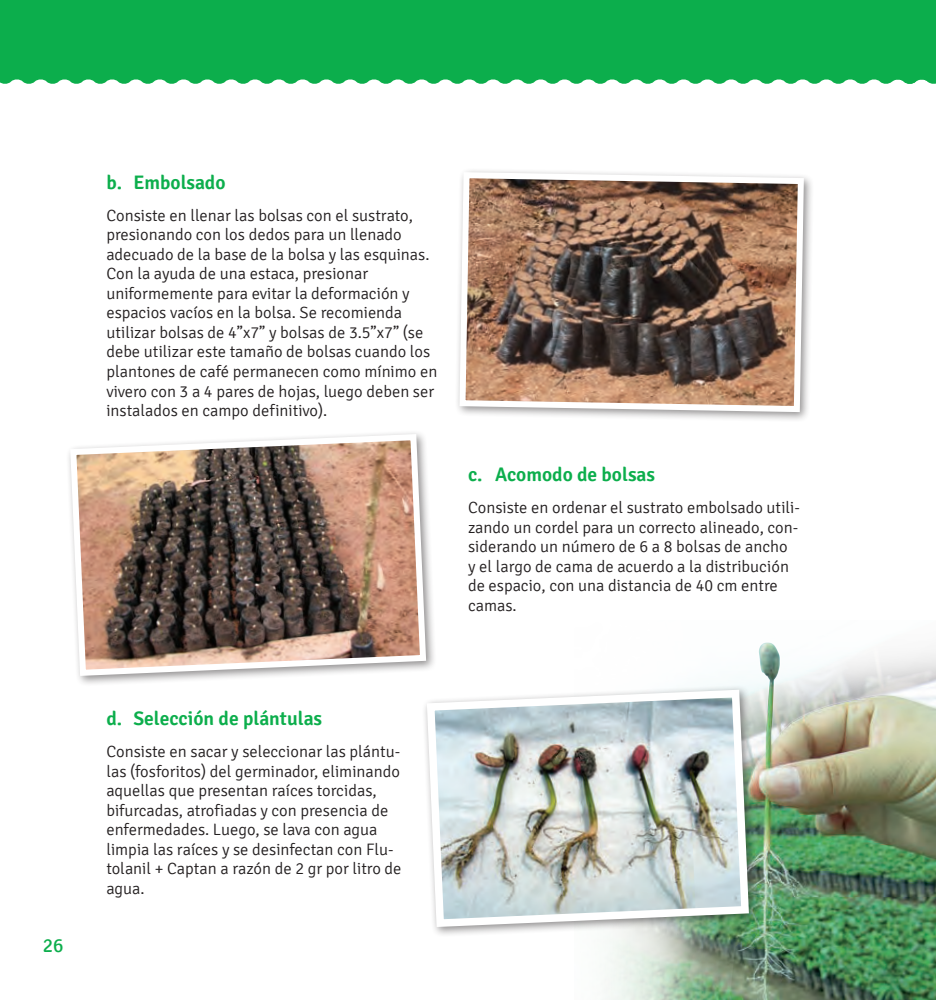
<style>
.page{position:relative;width:936px;height:1000px;background:#fff}
.page>*{position:absolute;margin:0;border:0;box-sizing:border-box;transform-origin:0 0}
.t1{font:600 19.5px "Signika";color:#0cae4c}
.t2{font:19.5px "Signika";color:#0cae4c}
.t3{font:300 16.5px/19.5px "Signika";color:#231f20}
</style>
<div class="page">
<svg style="left:930px;top:0;width:5px;height:84px"></svg>
<div style="left:0;top:0;width:930px;height:84px;background:#0cae4c"></div>
<img style="left:605px;top:642px;width:330px;height:357px">
<img style="left:575px;top:999px;width:360px;height:1px">
<div style="left:455px;top:167px;width:359px;height:256px;background:#231f20;opacity:.5"></div>
<svg style="left:456px;top:169px;width:350px;height:246px;background:#927869"></svg>
<div style="left:65px;top:429px;width:371px;height:257px;background:#231f20;opacity:.5"></div>
<img style="left:67px;top:431px;width:362px;height:248px">
<div style="left:422px;top:684px;width:337px;height:253px;background:#231f20;opacity:.5"></div>
<img style="left:423px;top:685px;width:329px;height:245px">
<p class="t2" style="left:43px;top:934px;width:22px">26</p>
<p class="t1" style="left:106px;top:170px;width:121px">b. Embolsado</p>
<p class="t3" style="left:106px;top:206px;width:332px">Consiste en llenar las bolsas con el sustrato, presionando con los dedos para un llenado adecuado de la base de la bolsa y las esquinas.<br>Con la ayuda de una estaca, presionar uniformemente para evitar la deformación y espacios vacíos en la bolsa. Se recomienda utilizar bolsas de 4”x7” y bolsas de 3.5”x7” (se debe utilizar este tamaño de bolsas cuando los plantones de café permanecen como mínimo en vivero con 3 a 4 pares de hojas, luego deben ser instalados en campo definitivo).</p>
<p class="t1" style="left:468px;top:462px;width:189px">c. Acomodo de bolsas</p>
<p class="t3" style="left:468px;top:498px;width:333px">Consiste en ordenar el sustrato embolsado utili&shy;zando un cordel para un correcto alineado, con&shy;siderando un número de 6 a 8 bolsas de ancho<br>y el largo de cama de acuerdo a la distribución de espacio, con una distancia de 40 cm entre camas.</p>
<p class="t1" style="left:106px;top:706px;width:217px">d. Selección de plántulas</p>
<p class="t3" style="left:106px;top:741px;width:297px">Consiste en sacar y seleccionar las plántu&shy;las (fosforitos) del germinador, eliminando aquellas que presentan raíces torcidas, bifurcadas, atrofiadas y con presencia de enfermedades. Luego, se lava con agua limpia las raíces y se desinfectan con Flu&shy;tolanil + Captan a razón de 2 gr por litro de agua.</p>
</div>
